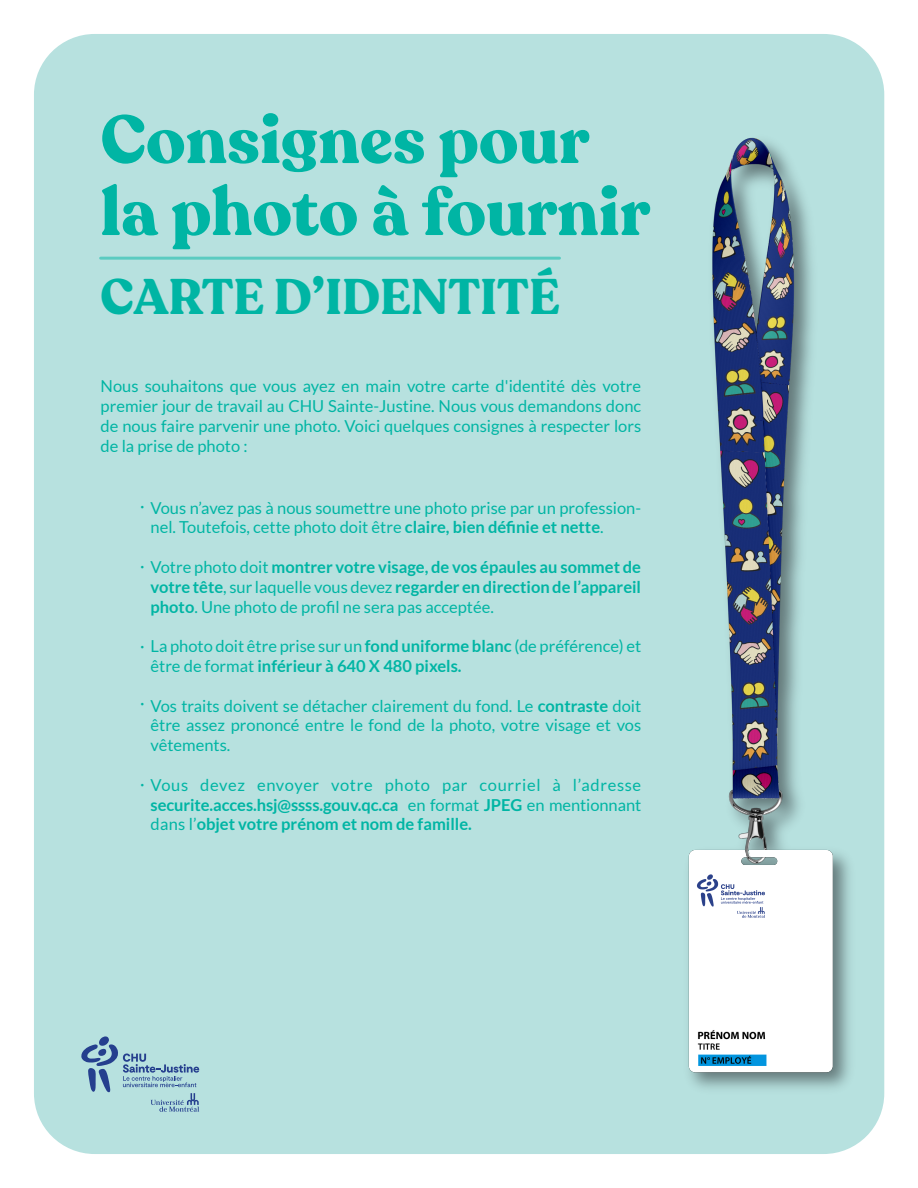
<style>
.page{position:relative;width:918px;height:1188px;background:#fff}
.page>*{position:absolute;margin:0;border:0;box-sizing:border-box;transform-origin:0 0}
.t1{font:700 67.5px/72px "Recoleta";color:#00b5a4}
.t2{font:700 49.5px "Recoleta";color:#00b5a4}
.t3{font:16.5px/19.8px "Lato";color:#00b5a4;text-align:justify}
.t4{font:700 16.5px/19.8px "Lato";color:#00b5a4;text-align:justify}
.s1{font-weight:700}
.s2{font-weight:400}
</style>
<div class="page">
<div style="left:34px;top:34px;width:850px;height:1120px;background:#b7e1df;border-radius:61px"></div>
<img style="left:712px;top:123px;width:173px;height:673px">
<img style="left:688px;top:796px;width:197px;height:344px">
<svg style="left:745px;top:851px;width:6px;height:6px"></svg>
<hr style="left:101px;top:257px;width:459px;height:3px;background:#00b5a4">
<svg style="left:81px;top:1036px;width:118px;height:76px"></svg>
<h1 class="t1" style="left:101px;top:106px;width:551px">Consignes pour la photo à fournir</h1>
<h2 class="t2" style="left:101px;top:265px;width:461px">CARTE D’IDENTITÉ</h2>
<p class="t3" style="left:101px;top:376px;width:542px">Nous souhaitons que vous ayez en main votre carte d'identité dès votre premier jour de travail au CHU Sainte-Justine. Nous vous demandons donc de nous faire parvenir une photo. Voici quelques consignes à respecter lors de la prise de photo :</p>
<p class="t3" style="left:151px;top:498px;width:492px;text-indent:-10px">· Vous n’avez pas à nous soumettre une photo prise par un profession&shy;nel. Toutefois, cette photo doit être <span class="s1">claire, bien définie et nette</span>.</p>
<p class="t4" style="left:151px;top:557px;width:492px;text-indent:-10px"><span class="s2">· Votre photo doit</span> montrer votre visage, de vos épaules au sommet de votre tête<span class="s2">, sur laquelle vous devez</span> regarder en direction de l’appareil photo<span class="s2">. Une photo de profil ne sera pas acceptée.</span></p>
<p class="t3" style="left:151px;top:636px;width:492px;text-indent:-10px">· La photo doit être prise sur un <span class="s1">fond uniforme blanc</span> (de préférence) et être de format <span class="s1">inférieur à 640 X 480 pixels.</span></p>
<p class="t3" style="left:151px;top:696px;width:492px">Vos traits doivent se détacher clairement du fond. Le <span class="s1">contraste</span> doit être assez prononcé entre le fond de la photo, votre visage et vos vêtements.</p>
<p class="t3" style="left:151px;top:775px;width:492px;text-indent:-10px">· Vous devez envoyer votre photo par courriel à l’adresse <span class="s1">securite.acces.hsj@ssss.gouv.qc.ca</span> en format <span class="s1">JPEG</span> en mentionnant dans l’<span class="s1">objet votre prénom et nom de famille.</span></p>
<p class="t3" style="left:140px;top:693px;width:6px">·</p>
</div>
